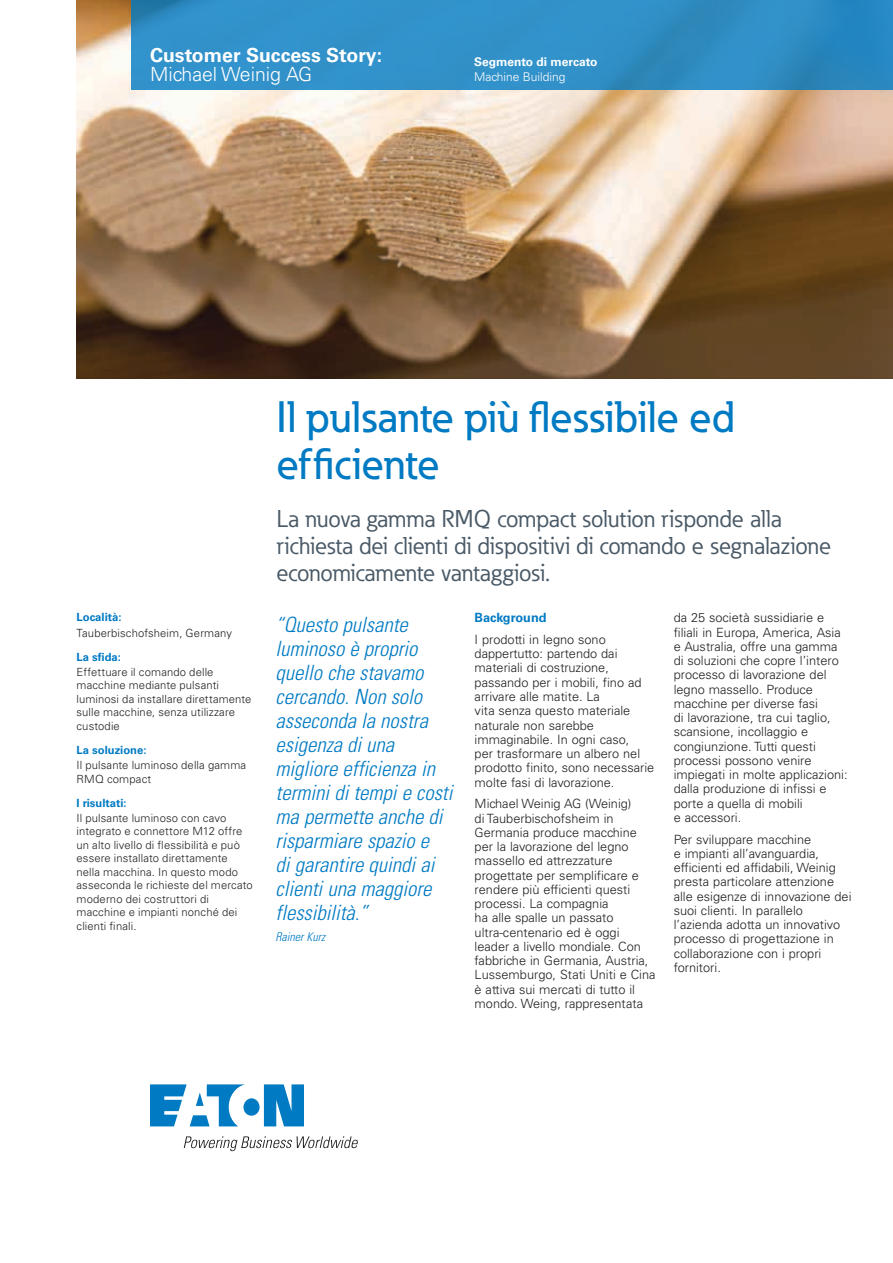
<style>
.page{position:relative;width:893px;height:1263px;background:#fff}
.page>*{position:absolute;margin:0;border:0;box-sizing:border-box;transform-origin:0 0}
.t1{font:500 43.5px/46.5px "Eaton";color:#007ac3}
.t2{font:24px/27px "Eaton";color:#495966}
.t3{font:italic 300 condensed 21px/24px "Univers LT Std";color:#007ac3}
.t4{font:700 19.5px "Univers LT Std";color:#fff}
.t5{font:300 19.5px "Univers LT Std";color:#fff}
.t6{font:300 12.75px/14.2px "Univers LT Std";color:#231f20}
.t7{font:700 12.75px "Univers LT Std";color:#007ac3}
.t8{font:700 12px "Univers LT Std";color:#fff}
.t9{font:300 12px "Univers LT Std";color:#fff}
.t10{font:italic 300 condensed 12px "Univers LT Std";color:#007ac3}
.t11{font:300 11.25px/13.5px "Univers LT Std";letter-spacing:.01em;color:#231f20}
.t12{font:700 11.25px "Univers LT Std";color:#007ac3}
</style>
<div class="page">
<img style="left:77px;top:0;width:816px;height:378px">
<svg style="left:131px;top:0;width:762px;height:90px;background:#2f8ec6"></svg>
<svg style="left:150px;top:1084px;width:154px;height:42px"></svg>
<svg style="left:184px;top:1136px;width:174px;height:15px"></svg>
<h3 class="t4" style="left:150px;top:43px;width:234px">Customer Success Story:</h3>
<h3 class="t5" style="left:150px;top:62px;width:164px">Michael Weinig AG</h3>
<p class="t8" style="left:474px;top:55px;width:125px">Segmento di mercato</p>
<p class="t9" style="left:474px;top:70px;width:93px">Machine Building</p>
<p class="t12" style="left:77px;top:611px;width:47px">Località:</p>
<p class="t11" style="left:77px;top:626px;width:157px">Tauberbischofsheim, Germany</p>
<p class="t12" style="left:77px;top:650px;width:46px">La sfida:</p>
<p class="t11" style="left:77px;top:665px;width:176px">Effettuare il comando delle macchine mediante pulsanti luminosi da installare direttamente sulle macchine, senza utilizzare custodie</p>
<p class="t12" style="left:77px;top:743px;width:72px">La soluzione:</p>
<p class="t11" style="left:77px;top:758px;width:171px">Il pulsante luminoso della gamma<br>RMQ compact</p>
<p class="t12" style="left:77px;top:796px;width:52px">I risultati:</p>
<p class="t11" style="left:77px;top:811px;width:178px">Il pulsante luminoso con cavo integrato e connettore M12 offre un alto livello di flessibilità e può essere installato direttamente nella macchina. In questo modo asseconda le richieste del mercato moderno dei costruttori di macchine e impianti nonché dei clienti finali.</p>
<h1 class="t1" style="left:276px;top:394px;width:460px">Il pulsante più flessibile ed efficiente</h1>
<h2 class="t2" style="left:276px;top:505px;width:556px">La nuova gamma RMQ compact solution risponde alla richiesta dei clienti di dispositivi di comando e segnalazione economicamente vantaggiosi.</h2>
<p class="t3" style="left:276px;top:613px;width:178px">“Questo pulsante luminoso è proprio quello che stavamo cercando. Non solo asseconda la nostra esigenza di una migliore efficienza in termini di tempi e costi ma permette anche di risparmiare spazio e<br>di garantire quindi ai clienti una maggiore flessibilità.”</p>
<p class="t10" style="left:276px;top:929px;width:51px">Rainer Kurz</p>
<p class="t7" style="left:475px;top:610px;width:73px">Background</p>
<p class="t6" style="left:475px;top:632px;width:181px">I prodotti in legno sono dappertutto: partendo dai materiali di costruzione, passando per i mobili, fino ad arrivare alle matite. La<br>vita senza questo materiale naturale non sarebbe immaginabile. In ogni caso,<br>per trasformare un albero nel prodotto finito, sono necessarie molte fasi di lavorazione.</p>
<p class="t6" style="left:475px;top:797px;width:182px">Michael Weinig AG (Weinig)<br>di Tauberbischofsheim in<br>Germania produce macchine per la lavorazione del legno massello ed attrezzature progettate per semplificare e rendere più efficienti questi processi. La compagnia<br>ha alle spalle un passato ultra-centenario ed è oggi leader a livello mondiale. Con fabbriche in Germania, Austria,<br>Lussemburgo, Stati Uniti e Cina è attiva sui mercati di tutto il mondo. Weing, rappresentata</p>
<p class="t6" style="left:674px;top:611px;width:175px">da 25 società sussidiarie e filiali in Europa, America, Asia e Australia, offre una gamma di soluzioni che copre l’intero processo di lavorazione del legno massello. Produce macchine per diverse fasi<br>di lavorazione, tra cui taglio, scansione, incollaggio e congiunzione. Tutti questi processi possono venire impiegati in molte applicazioni: dalla produzione di infissi e porte a quella di mobili<br>e accessori.</p>
<p class="t6" style="left:674px;top:832px;width:179px">Per sviluppare macchine<br>e impianti all’avanguardia, efficienti ed affidabili, Weinig presta particolare attenzione alle esigenze di innovazione dei suoi clienti. In parallelo l’azienda adotta un innovativo processo di progettazione in collaborazione con i propri fornitori.</p>
</div>
